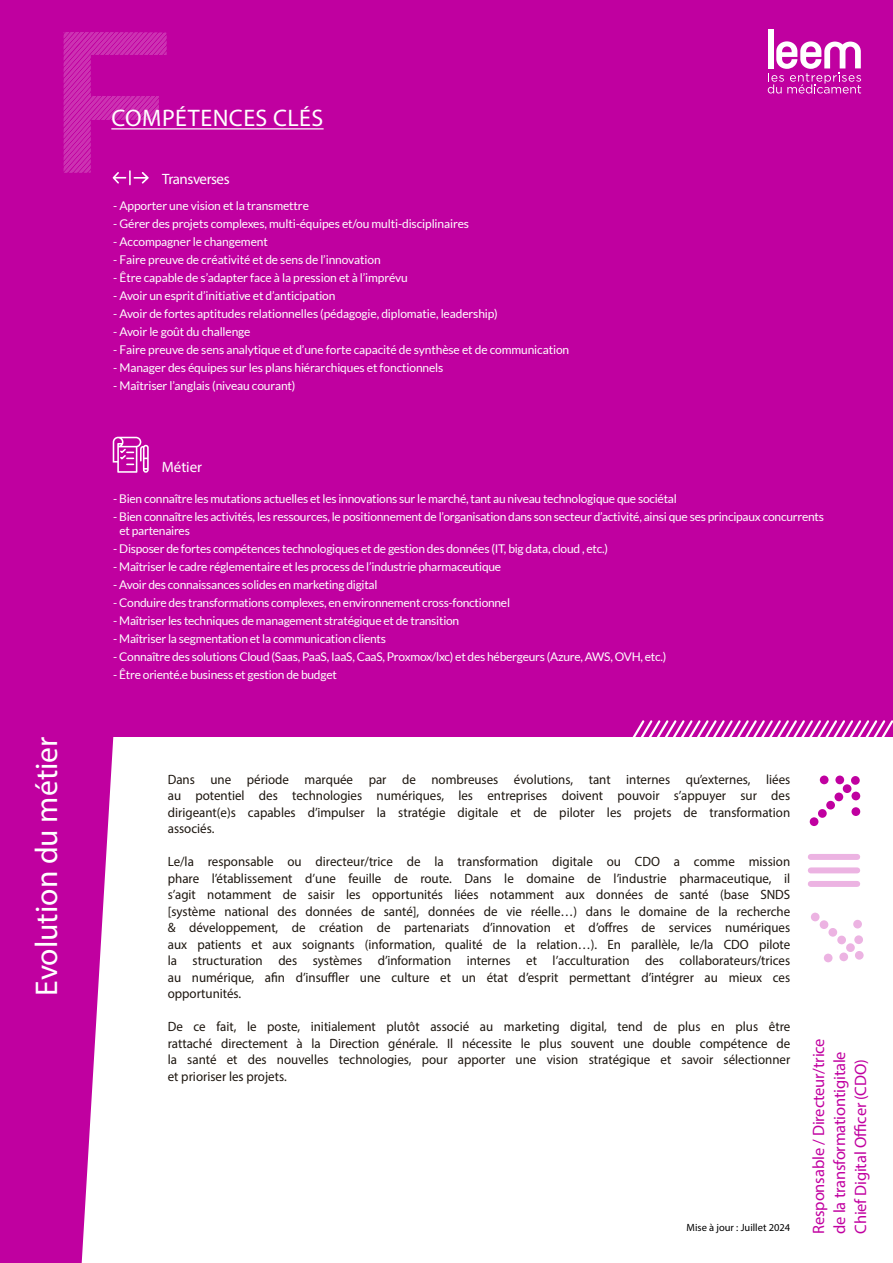
<style>
.page{position:relative;width:893px;height:1263px;background:#fff}
.page>*{position:absolute;margin:0;border:0;box-sizing:border-box;transform-origin:0 0}
.t1{font:31.5px "Myriad Pro";color:#fff}
.t2{font:24px "Myriad Pro";letter-spacing:.02em;color:#fff}
.t3{font:16.5px/21px "Myriad Pro";letter-spacing:-.01em;color:#c100a0}
.t4{font:15px "Myriad Pro";letter-spacing:-.03em;color:#fff}
.t5{font:13.5px/16.5px "Myriad Pro";color:#1d160f;text-align:justify;scale:.96 1}
.t6{font:12px/13.5px "Lato";letter-spacing:-.02em;color:#fff}
.t7{font:10.5px "Myriad Pro";color:#000}
</style>
<div class="page">
<div style="left:0;top:0;width:893px;height:736px;background:#c000a0"></div>
<hr style="left:111px;top:128px;width:213px;height:1px;background:#fff">
<svg style="left:113px;top:437px;width:36px;height:36px"></svg>
<svg style="left:0;top:736px;width:116px;height:527px;fill:#c000a0"></svg>
<svg style="left:557px;top:720px;width:336px;height:17px"></svg>
<div style="left:811px;top:854px;width:46px;height:6px;background:#ecb3e2"></div>
<div style="left:811px;top:867px;width:46px;height:6px;background:#ecb3e2"></div>
<div style="left:811px;top:881px;width:46px;height:6px;background:#ecb3e2"></div>
<div style="left:851px;top:776px;width:9px;height:9px;background:#c000a0;border-radius:50%"></div>
<div style="left:843px;top:784px;width:8px;height:9px;background:#c000a0;border-radius:50%"></div>
<div style="left:834px;top:792px;width:9px;height:9px;background:#c000a0;border-radius:50%"></div>
<div style="left:826px;top:801px;width:9px;height:8px;background:#c000a0;border-radius:50%"></div>
<div style="left:818px;top:809px;width:9px;height:9px;background:#c000a0;border-radius:50%"></div>
<div style="left:810px;top:817px;width:8px;height:9px;background:#c000a0;border-radius:50%"></div>
<div style="left:835px;top:775px;width:9px;height:9px;background:#c000a0;border-radius:50%"></div>
<div style="left:820px;top:775px;width:8px;height:9px;background:#c000a0;border-radius:50%"></div>
<div style="left:851px;top:792px;width:9px;height:8px;background:#c000a0;border-radius:50%"></div>
<div style="left:851px;top:807px;width:9px;height:9px;background:#c000a0;border-radius:50%"></div>
<svg style="left:855px;top:951px;width:9px;height:9px"></svg>
<svg style="left:846px;top:943px;width:9px;height:9px"></svg>
<svg style="left:837px;top:935px;width:9px;height:9px"></svg>
<svg style="left:828px;top:928px;width:9px;height:9px"></svg>
<svg style="left:819px;top:920px;width:9px;height:9px"></svg>
<svg style="left:811px;top:912px;width:9px;height:9px"></svg>
<svg style="left:854px;top:935px;width:9px;height:9px"></svg>
<svg style="left:853px;top:920px;width:9px;height:9px"></svg>
<svg style="left:839px;top:952px;width:9px;height:9px"></svg>
<svg style="left:824px;top:953px;width:9px;height:9px"></svg>
<div style="left:768px;top:29px;width:6px;height:39px;background:#fff"></div>
<svg style="left:768px;top:41px;width:93px;height:53px"></svg>
<svg style="left:64px;top:32px;width:102px;height:153px"></svg>
<h1 class="t1" style="left:27px;top:996px;width:261px;rotate:-90deg">Evolution du métier</h1>
<h2 class="t2" style="left:111px;top:104px;width:213px">COMPÉTENCES CLÉS</h2>
<p class="t4" style="left:162px;top:169px;width:69px">Transverses</p>
<p class="t6" style="left:113px;top:199px;width:197px">- Apporter une vision et la transmettre</p>
<p class="t6" style="left:113px;top:217px;width:357px">- Gérer des projets complexes, multi-équipes et/ou multi-disciplinaires</p>
<p class="t6" style="left:113px;top:235px;width:156px">- Accompagner le changement</p>
<p class="t6" style="left:113px;top:253px;width:269px">- Faire preuve de créativité et de sens de l’innovation</p>
<p class="t6" style="left:113px;top:271px;width:296px">- Être capable de s’adapter face à la pression et à l’imprévu</p>
<p class="t6" style="left:113px;top:289px;width:224px">- Avoir un esprit d’initiative et d’anticipation</p>
<p class="t6" style="left:113px;top:307px;width:386px">- Avoir de fortes aptitudes relationnelles (pédagogie, diplomatie, leadership)</p>
<p class="t6" style="left:113px;top:325px;width:139px">- Avoir le goût du challenge</p>
<p class="t6" style="left:113px;top:343px;width:457px">- Faire preuve de sens analytique et d’une forte capacité de synthèse et de communication</p>
<p class="t6" style="left:113px;top:361px;width:332px">- Manager des équipes sur les plans hiérarchiques et fonctionnels</p>
<p class="t6" style="left:113px;top:379px;width:184px">- Maîtriser l’anglais (niveau courant)</p>
<p class="t4" style="left:162px;top:457px;width:42px">Métier</p>
<p class="t6" style="left:113px;top:492px;width:565px">- Bien connaître les mutations actuelles et les innovations sur le marché, tant au niveau technologique que sociétal</p>
<p class="t6" style="left:119px;top:510px;width:706px;text-indent:-6px">- Bien connaître les activités, les ressources, le positionnement de l’organisation dans son secteur d’activité, ainsi que ses principaux concurrents et partenaires</p>
<p class="t6" style="left:113px;top:542px;width:496px">- Disposer de fortes compétences technologiques et de gestion des données (IT, big data, cloud , etc.)</p>
<p class="t6" style="left:113px;top:560px;width:389px">- Maîtriser le cadre réglementaire et les process de l’industrie pharmaceutique</p>
<p class="t6" style="left:113px;top:578px;width:266px">- Avoir des connaissances solides en marketing digital</p>
<p class="t6" style="left:113px;top:596px;width:398px">- Conduire des transformations complexes, en environnement cross-fonctionnel</p>
<p class="t6" style="left:113px;top:614px;width:348px">- Maîtriser les techniques de management stratégique et de transition</p>
<p class="t6" style="left:113px;top:632px;width:274px">- Maîtriser la segmentation et la communication clients</p>
<p class="t6" style="left:113px;top:650px;width:555px">- Connaître des solutions Cloud (Saas, PaaS, IaaS, CaaS, Proxmox/lxc) et des hébergeurs (Azure, AWS, OVH, etc.)</p>
<p class="t6" style="left:113px;top:668px;width:225px">- Être orienté.e business et gestion de budget</p>
<p class="t5" style="left:168px;top:771px;width:650px">Dans une période marquée par de nombreuses évolutions, tant internes qu’externes, liées au potentiel des technologies numériques, les entreprises doivent pouvoir s’appuyer sur des dirigeant(e)s capables d’impulser la stratégie digitale et de piloter les projets de transformation associés.</p>
<p class="t5" style="left:168px;top:853px;width:650px">Le/la responsable ou directeur/trice de la transformation digitale ou CDO a comme mission phare l’établissement d’une feuille de route. Dans le domaine de l’industrie pharmaceutique, il s’agit notamment de saisir les opportunités liées notamment aux données de santé (base SNDS [système national des données de santé], données de vie réelle…) dans le domaine de la recherche &amp; développement, de création de partenariats d’innovation et d’offres de services numériques aux patients et aux soignants (information, qualité de la relation…). En parallèle, le/la CDO pilote la structuration des systèmes d’information internes et l’acculturation des collaborateurs/trices au numérique, afin d’insuffler une culture et un état d’esprit permettant d’intégrer au mieux ces opportunités.</p>
<p class="t5" style="left:168px;top:1018px;width:650px">De ce fait, le poste, initialement plutôt associé au marketing digital, tend de plus en plus être rattaché directement à la Direction générale. Il nécessite le plus souvent une double compétence de la santé et des nouvelles technologies, pour apporter une vision stratégique et savoir sélectionner et prioriser les projets.</p>
<p class="t7" style="left:686px;top:1220px;width:105px">Mise à jour : Juillet 2024</p>
<h3 class="t3" style="left:808px;top:1234px;width:197px;rotate:-90deg">Responsable / Directeur/trice de la transformationtigitale<br>Chief Digital Officer (CDO)</h3>
</div>
